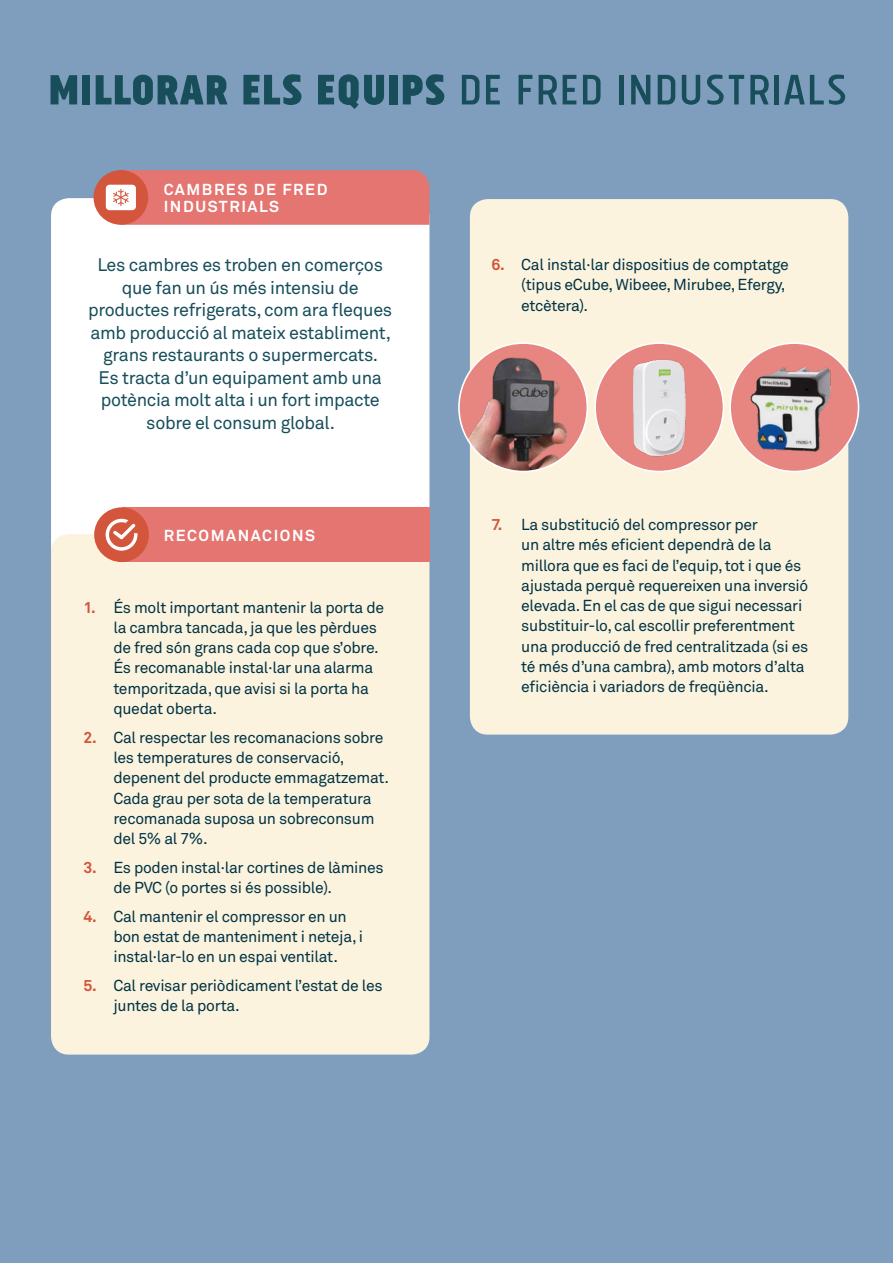
<style>
.page{position:relative;width:893px;height:1263px;background:#7f9dbd}
.page>*{position:absolute;margin:0;border:0;box-sizing:border-box;transform-origin:0 0}
.t1{font:59.25px "Tolyer No 1";color:#174e5a}
.t2{font:18px/22.5px "Akkurat Pro";letter-spacing:-.02em;color:#174e5a;text-align:center}
.t3{font:15.75px/20.2px "Akkurat Pro";letter-spacing:-.02em;color:#003244}
.t4{font:700 15.75px/16.5px "Akkurat Pro";letter-spacing:.1em;color:#fff}
.s1{font-weight:700;font-size:58.5px}
.s2{font-weight:700}
.s3{font-weight:700;color:#d2553c}
</style>
<div class="page">
<div style="left:51px;top:198px;width:378px;height:367px;background:#fff;border-radius:18px"></div>
<div style="left:51px;top:534px;width:378px;height:520px;background:#fbf3de;border-radius:18px"></div>
<div style="left:94px;top:170px;width:54px;height:55px;background:#d2553c;border-radius:50%"></div>
<div style="left:122px;top:507px;width:307px;height:55px;background:#e47571"></div>
<div style="left:470px;top:199px;width:378px;height:536px;background:#fbf3de;border-radius:18px"></div>
<div style="left:94px;top:507px;width:55px;height:55px;background:#d2553c;border-radius:50%"></div>
<svg style="left:106px;top:519px;width:31px;height:32px"></svg>
<svg style="left:106px;top:170px;width:323px;height:55px;background:#e37873"></svg>
<svg style="left:459px;top:343px;width:128px;height:128px"></svg>
<img style="left:465px;top:353px;width:116px;height:118px">
<div style="left:595px;top:343px;width:128px;height:128px;background:#e78680;border-radius:50%"></div>
<img style="left:610px;top:358px;width:99px;height:99px">
<div style="left:730px;top:343px;width:128px;height:128px;background:#e78680;border-radius:50%"></div>
<img style="left:742px;top:354px;width:105px;height:107px">
<h1 class="t1" style="left:48px;top:60px;width:801px"><span class="s1">Millorar</span> <span class="s2">els equips</span> de fred industrials</h1>
<p class="t4" style="left:164px;top:182px;width:165px">CAMBRES DE FRED<br>INDUSTRIALS</p>
<p class="t2" style="left:88px;top:254px;width:306px">Les cambres es troben en comerços que fan un ús més intensiu de productes refrigerats, com ara fleques amb producció al mateix establiment, grans restaurants o supermercats.<br>Es tracta d’un equipament amb una potència molt alta i un fort impacte sobre el consum global.</p>
<p class="t4" style="left:164px;top:527px;width:153px">RECOMANACIONS</p>
<p class="t3" style="left:113px;top:597px;width:272px;text-indent:-30px"><span class="s3">1.</span> És molt important mantenir la porta de la cambra tancada, ja que les pèrdues de fred són grans cada cop que s’obre.<br>És recomanable instal·lar una alarma temporitzada, que avisi si la porta ha quedat oberta.</p>
<p class="t3" style="left:113px;top:727px;width:277px;text-indent:-30px"><span class="s3">2.</span> Cal respectar les recomanacions sobre les temperatures de conservació, depenent del producte emmagatzemat.<br>Cada grau per sota de la temperatura recomanada suposa un sobreconsum del 5% al 7%.</p>
<p class="t3" style="left:113px;top:858px;width:272px;text-indent:-30px"><span class="s3">3.</span> Es poden instal·lar cortines de làmines de PVC (o portes si és possible).</p>
<p class="t3" style="left:113px;top:907px;width:251px;text-indent:-30px"><span class="s3">4.</span> Cal mantenir el compressor en un bon estat de manteniment i neteja, i instal·lar-lo en un espai ventilat.</p>
<p class="t3" style="left:113px;top:976px;width:271px;text-indent:-30px"><span class="s3">5.</span> Cal revisar periòdicament l’estat de les juntes de la porta.</p>
<p class="t3" style="left:521px;top:255px;width:269px;text-indent:-30px"><span class="s3">6.</span> Cal instal·lar dispositius de comptatge (tipus eCube, Wibeee, Mirubee, Efergy, etcètera).</p>
<p class="t3" style="left:521px;top:515px;width:289px;text-indent:-30px"><span class="s3">7.</span> La substitució del compressor per<br>un altre més eficient dependrà de la millora que es faci de l’equip, tot i que és ajustada perquè requereixen una inversió elevada. En el cas de que sigui necessari substituir-lo, cal escollir preferentment una producció de fred centralitzada (si es té més d’una cambra), amb motors d’alta eficiència i variadors de freqüència.</p>
</div>
